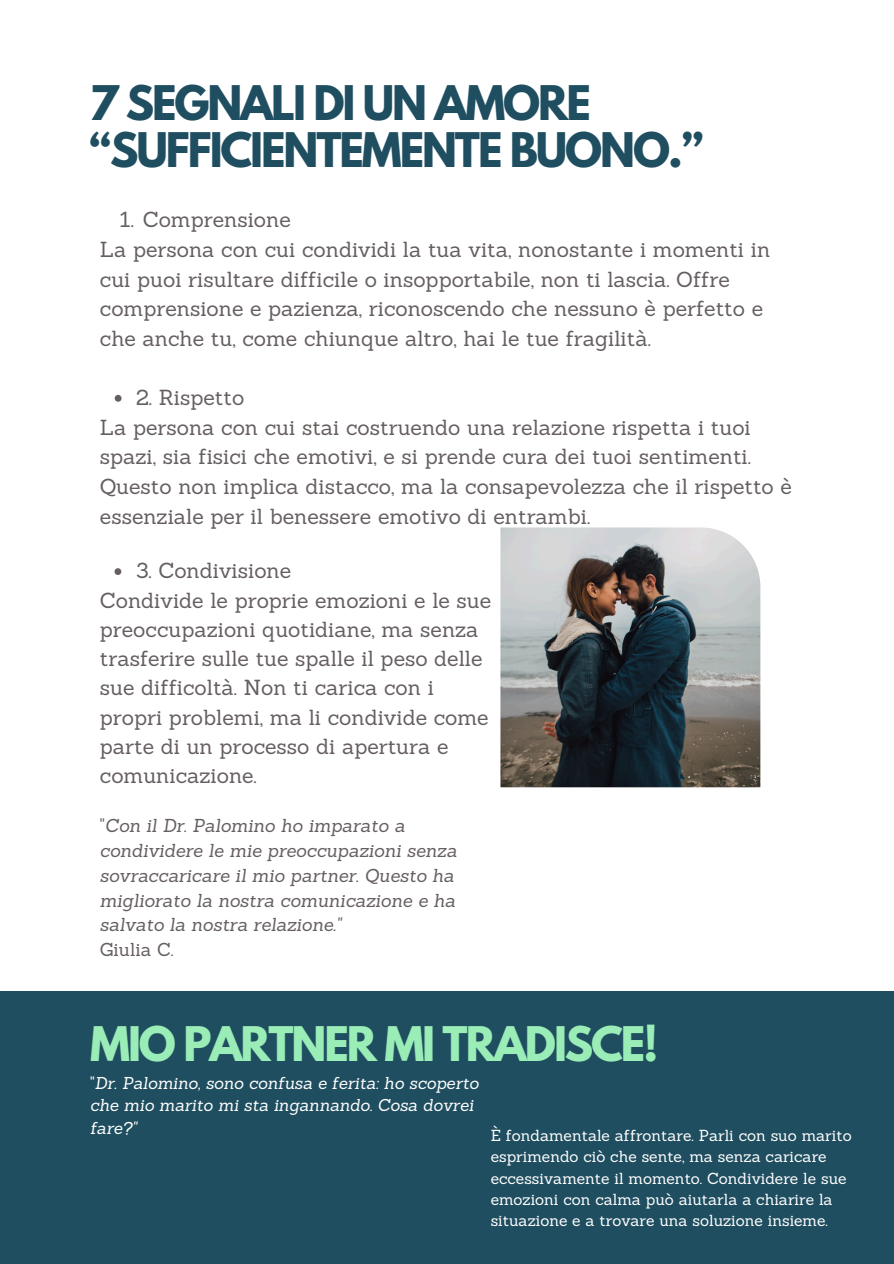
<style>
.page{position:relative;width:894px;height:1264px;background:#fff}
.page>*{position:absolute;margin:0;border:0;box-sizing:border-box;transform-origin:0 0}
.t1{font:700 42.3px/47.2px "League Spartan";letter-spacing:-.05em;color:#1f4e60}
.t2{font:700 42.3px "League Spartan";letter-spacing:-.05em;color:#9aedb6}
.t3{font:21.3px/29.2px "Sanchez";color:#665f5f}
.t4{font:italic 18.3px/24.8px "Sanchez";color:#665f5f}
.t5{font:italic 16.8px/22.5px "Sanchez";color:#fff}
.t6{font:15.6px/21.5px "Sanchez";color:#fff}
.s1{font-style:normal}
</style>
<div class="page">
<img style="left:500px;top:527px;width:260px;height:260px">
<div style="left:0;top:990px;width:893px;height:273px;background:#1f4e60"></div>
<svg style="left:114px;top:568px;width:7px;height:7px"></svg>
<svg style="left:115px;top:395px;width:6px;height:7px"></svg>
<h2 class="t1" style="left:89px;top:85px;width:615px">7 SEGNALI DI UN AMORE “SUFFICIENTEMENTE BUONO.”</h2>
<p class="t3" style="left:120px;top:205px;width:172px">1. Comprensione</p>
<h2 class="t3" style="left:100px;top:234px;width:671px">La persona con cui condividi la tua vita, nonostante i momenti in cui puoi risultare difficile o insopportabile, non ti lascia. Offre comprensione e pazienza, riconoscendo che nessuno è perfetto e che anche tu, come chiunque altro, hai le tue fragilità.</h2>
<h3 class="t3" style="left:136px;top:383px;width:110px">2. Rispetto</h3>
<h1 class="t3" style="left:100px;top:412px;width:693px">La persona con cui stai costruendo una relazione rispetta i tuoi spazi, sia fisici che emotivi, e si prende cura dei tuoi sentimenti.<br>Questo non implica distacco, ma la consapevolezza che il rispetto è essenziale per il benessere emotivo di entrambi.</h1>
<h2 class="t3" style="left:136px;top:556px;width:157px">3. Condivisione</h2>
<p class="t3" style="left:100px;top:585px;width:393px">Condivide le proprie emozioni e le sue preoccupazioni quotidiane, ma senza trasferire sulle tue spalle il peso delle sue difficoltà. Non ti carica con i propri problemi, ma li condivide come parte di un processo di apertura e comunicazione.</p>
<h3 class="t4" style="left:100px;top:813px;width:358px"><span class="s1">"</span>Con il Dr. Palomino ho imparato a condividere le mie preoccupazioni senza sovraccaricare il mio partner. Questo ha migliorato la nostra comunicazione e ha salvato la nostra relazione."<br><span class="s1">Giulia C.</span></h3>
<p class="t2" style="left:90px;top:1022px;width:569px">MIO PARTNER MI TRADISCE!</p>
<p class="t5" style="left:90px;top:1071px;width:390px"><span class="s1">"</span>Dr. Palomino, sono confusa e ferita: ho scoperto che mio marito mi sta ingannando. Cosa dovrei fare?"</p>
<p class="t6" style="left:490px;top:1124px;width:362px">È fondamentale affrontare. Parli con suo marito esprimendo ciò che sente, ma senza caricare eccessivamente il momento. Condividere le sue emozioni con calma può aiutarla a chiarire la situazione e a trovare una soluzione insieme.</p>
</div>
